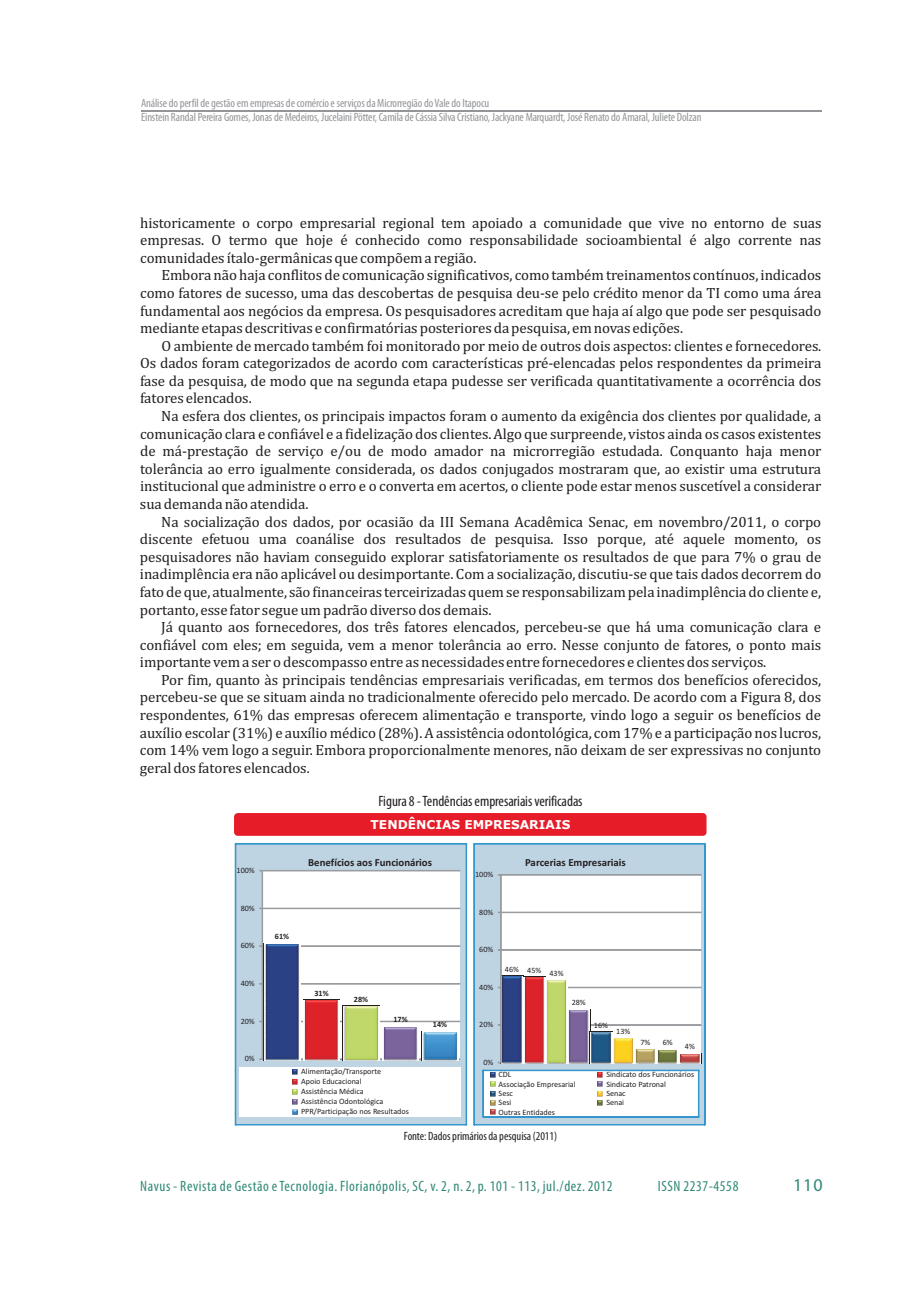
<style>
.page{position:relative;width:920px;height:1290px;background:#fff}
.page>*{position:absolute;margin:0;border:0;box-sizing:border-box;transform-origin:0 0}
.t1{font:18px "Myriad Pro";color:#308976}
.t2{font:15px/17.5px "Cambria";letter-spacing:-.015em;color:#231f20;text-align:justify}
.t3{font:condensed 15px "Myriad Pro";letter-spacing:.04em;color:#308976}
.t4{font:condensed 15px "Myriad Pro";color:#231f20}
.t5{font:700 12.15px "Verdana";color:#fff}
.t6{font:condensed 12px/14.1px "Myriad Pro";color:#939598}
.t7{font:condensed 12px "Myriad Pro";color:#231f20}
.t8{font:700 10.8px "Calibri";color:#231f20}
.t9{font:8.1px/10.1px "Calibri";color:#231f20}
.t10{font:700 8.1px "Calibri";color:#231f20}
</style>
<div class="page">
<div style="left:234px;top:813px;width:472px;height:23px;background:#e61d29"></div>
<svg style="left:473px;top:843px;width:233px;height:282px"></svg>
<svg style="left:235px;top:843px;width:232px;height:282px"></svg>
<hr style="left:141px;top:110px;width:680px;height:1px;background:#939598">
<p class="t6" style="left:141px;top:97px;width:562px">Análise do perfil de gestão em empresas de comércio e serviços da Microrregião do Vale do Itapocu<br>Einstein Randal Pereira Gomes, Jonas de Medeiros, Jucelaini Pötter, Camila de Cássia Silva Cristiano, Jackyane Marquardt, José Renato do Amaral, Juliete Dolzan</p>
<p class="t2" style="left:140px;top:215px;width:683px">historicamente o corpo empresarial regional tem apoiado a comunidade que vive no entorno de suas empresas. O termo que hoje é conhecido como responsabilidade socioambiental é algo corrente nas comunidades ítalo-germânicas que compõem a região.</p>
<p class="t2" style="left:140px;top:267px;width:683px;text-indent:21px">Embora não haja conflitos de comunicação significativos, como também treinamentos contínuos, indicados como fatores de sucesso, uma das descobertas de pesquisa deu-se pelo crédito menor da TI como uma área fundamental aos negócios da empresa. Os pesquisadores acreditam que haja aí algo que pode ser pesquisado mediante etapas descritivas e confirmatórias posteriores da pesquisa, em novas edições.</p>
<p class="t2" style="left:140px;top:338px;width:683px;text-indent:21px">O ambiente de mercado também foi monitorado por meio de outros dois aspectos: clientes e fornecedores.<br>Os dados foram categorizados de acordo com características pré-elencadas pelos respondentes da primeira fase da pesquisa, de modo que na segunda etapa pudesse ser verificada quantitativamente a ocorrência dos fatores elencados.</p>
<p class="t2" style="left:140px;top:408px;width:683px;text-indent:21px">Na esfera dos clientes, os principais impactos foram o aumento da exigência dos clientes por qualidade, a comunicação clara e confiável e a fidelização dos clientes. Algo que surpreende, vistos ainda os casos existentes de má-prestação de serviço e/ou de modo amador na microrregião estudada. Conquanto haja menor tolerância ao erro igualmente considerada, os dados conjugados mostraram que, ao existir uma estrutura institucional que administre o erro e o converta em acertos, o cliente pode estar menos suscetível a considerar sua demanda não atendida.</p>
<p class="t2" style="left:140px;top:514px;width:683px;text-indent:21px">Na socialização dos dados, por ocasião da III Semana Acadêmica Senac, em novembro/2011, o corpo discente efetuou uma coanálise dos resultados de pesquisa. Isso porque, até aquele momento, os pesquisadores não haviam conseguido explorar satisfatoriamente os resultados de que para 7% o grau de inadimplência era não aplicável ou desimportante. Com a socialização, discutiu-se que tais dados decorrem do fato de que, atualmente, são financeiras terceirizadas quem se responsabilizam pela inadimplência do cliente e, portanto, esse fator segue um padrão diverso dos demais.</p>
<p class="t2" style="left:140px;top:619px;width:683px;text-indent:21px">Já quanto aos fornecedores, dos três fatores elencados, percebeu-se que há uma comunicação clara e confiável com eles; em seguida, vem a menor tolerância ao erro. Nesse conjunto de fatores, o ponto mais importante vem a ser o descompasso entre as necessidades entre fornecedores e clientes dos serviços.</p>
<p class="t2" style="left:140px;top:672px;width:683px;text-indent:21px">Por fim, quanto às principais tendências empresariais verificadas, em termos dos benefícios oferecidos, percebeu-se que se situam ainda no tradicionalmente oferecido pelo mercado. De acordo com a Figura 8, dos respondentes, 61% das empresas oferecem alimentação e transporte, vindo logo a seguir os benefícios de auxílio escolar (31%) e auxílio médico (28%). A assistência odontológica, com 17% e a participação nos lucros, com 14% vem logo a seguir. Embora proporcionalmente menores, não deixam de ser expressivas no conjunto geral dos fatores elencados.</p>
<p class="t4" style="left:378px;top:795px;width:206px">Figura 8 - Tendências empresariais verificadas</p>
<p class="t5" style="left:371px;top:820px;width:201px">TENDÊNCIAS EMPRESARIAIS</p>
<p class="t9" style="left:237px;top:866px;width:20px">100%</p>
<p class="t8" style="left:308px;top:858px;width:125px">Benefícios aos Funcionários</p>
<p class="t9" style="left:475px;top:870px;width:20px">100%</p>
<p class="t8" style="left:525px;top:858px;width:102px">Parcerias Empresariais</p>
<p class="t9" style="left:241px;top:904px;width:16px">80%</p>
<p class="t9" style="left:479px;top:908px;width:16px">80%</p>
<p class="t10" style="left:275px;top:933px;width:16px">61%</p>
<p class="t9" style="left:241px;top:941px;width:16px">60%</p>
<p class="t9" style="left:479px;top:945px;width:16px">60%</p>
<p class="t9" style="left:505px;top:966px;width:60px">46% 45% 43%</p>
<p class="t9" style="left:241px;top:979px;width:16px">40%</p>
<p class="t10" style="left:314px;top:989px;width:16px">31%</p>
<p class="t10" style="left:354px;top:995px;width:16px">28%</p>
<p class="t9" style="left:479px;top:983px;width:16px">40%</p>
<p class="t9" style="left:572px;top:998px;width:16px">28%</p>
<p class="t9" style="left:241px;top:1017px;width:16px">20%</p>
<p class="t10" style="left:393px;top:1016px;width:16px">17%</p>
<p class="t10" style="left:433px;top:1021px;width:16px">14%</p>
<p class="t9" style="left:479px;top:1020px;width:16px">20%</p>
<p class="t9" style="left:594px;top:1021px;width:16px">16%</p>
<p class="t9" style="left:616px;top:1027px;width:16px">13%</p>
<p class="t9" style="left:640px;top:1037px;width:11px">7%</p>
<p class="t9" style="left:663px;top:1038px;width:11px">6%</p>
<p class="t9" style="left:685px;top:1042px;width:11px">4%</p>
<p class="t9" style="left:245px;top:1054px;width:11px">0%</p>
<p class="t9" style="left:483px;top:1058px;width:11px">0%</p>
<p class="t9" style="left:301px;top:1067px;width:109px">Alimentação/Transporte<br>Apoio Educacional<br>Assistência Médica<br>Assistência Odontológica<br>PPR/Participação nos Resultados</p>
<p class="t9" style="left:499px;top:1070px;width:14px">CDL</p>
<p class="t9" style="left:606px;top:1070px;width:89px">Sindicato dos Funcionários</p>
<p class="t9" style="left:499px;top:1080px;width:79px">Associação Empresarial</p>
<p class="t9" style="left:606px;top:1080px;width:61px">Sindicato Patronal</p>
<p class="t9" style="left:499px;top:1089px;width:16px">Sesc</p>
<p class="t9" style="left:606px;top:1089px;width:21px">Senac</p>
<p class="t9" style="left:499px;top:1098px;width:14px">Sesi</p>
<p class="t9" style="left:606px;top:1098px;width:19px">Senai</p>
<p class="t9" style="left:499px;top:1107px;width:58px">Outras Entidades</p>
<p class="t7" style="left:404px;top:1131px;width:155px">Fonte: Dados primários da pesquisa (2011)</p>
<p class="t3" style="left:140px;top:1180px;width:474px">Navus - Revista de Gestão e Tecnologia. Florianópolis, SC, v. 2, n. 2, p. 101 - 113, jul./dez. 2012</p>
<p class="t3" style="left:658px;top:1180px;width:82px">ISSN 2237-4558</p>
<p class="t1" style="left:793px;top:1178px;width:31px">110</p>
</div>
